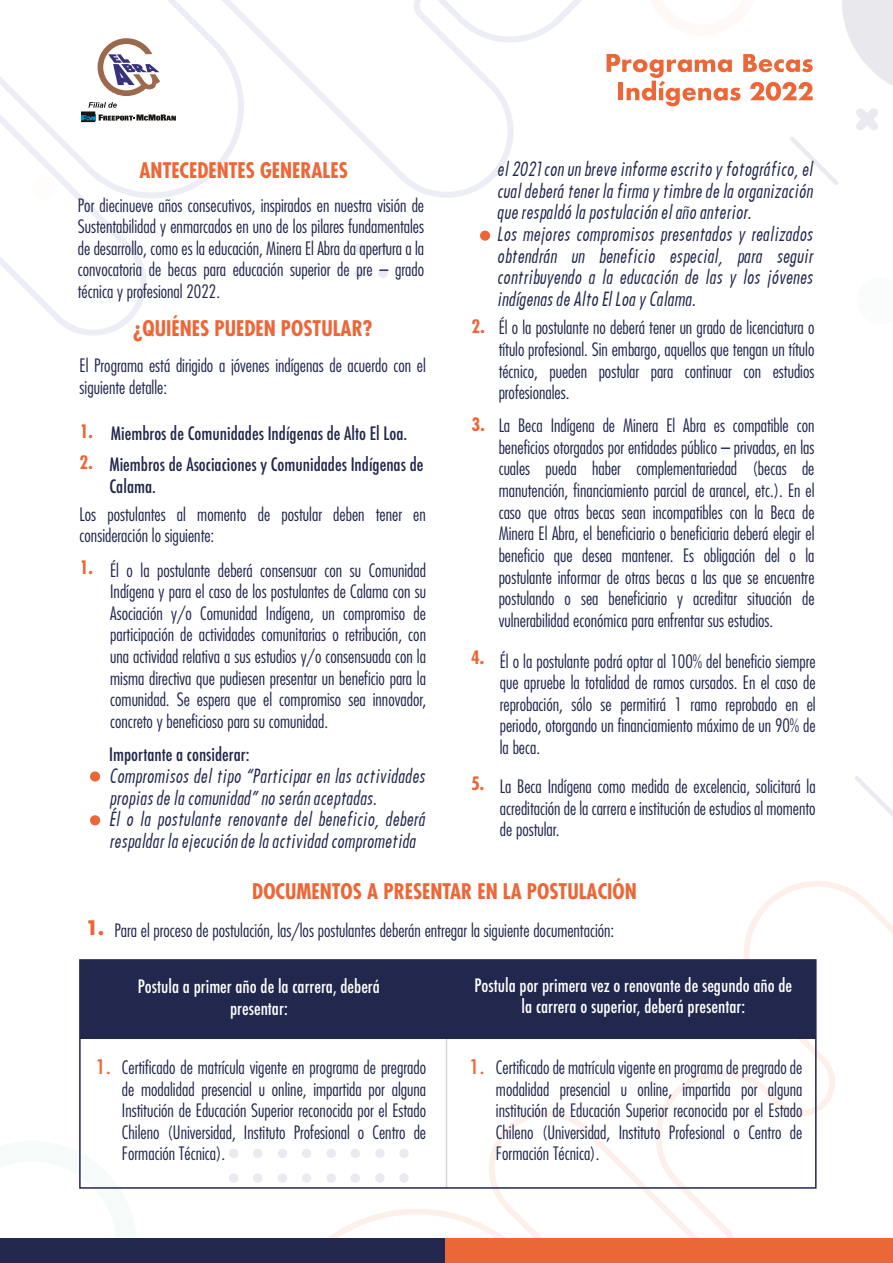
<style>
.page{position:relative;width:893px;height:1263px;background:#fff}
.page>*{position:absolute;margin:0;border:0;box-sizing:border-box;transform-origin:0 0}
.t1{font:700 condensed 21px "Futura";color:#ec6738}
.t2{font:500 19.5px "Futura";color:#ec6738}
.t3{font:300 condensed 18px/21.6px "Futura";color:#21274d;text-align:justify}
.t4{font:italic 500 18px/21.6px "Futura Cond";color:#21274d}
.t5{font:500 condensed 18px/21.6px "Futura";color:#fff;text-align:center}
.t6{font:500 condensed 18px/31.7px "Futura";color:#21274d}
.t7{font:700 condensed 18px "Futura";color:#ec6738}
.s1{font-weight:700;color:#ec6738}
.s2{font-weight:700;font-stretch:normal;font-size:19.5px;color:#ec6738}
</style>
<div class="page">
<svg style="left:1px;top:0;width:606px;height:336px"></svg>
<svg style="left:842px;top:0;width:50px;height:85px"></svg>
<svg style="left:259px;top:881px;width:633px;height:357px"></svg>
<svg style="left:856px;top:108px;width:22px;height:22px"></svg>
<div style="left:378px;top:244px;width:10px;height:9px;background:#eaeaf0;border-radius:50%"></div>
<div style="left:378px;top:268px;width:10px;height:10px;background:#eaeaf0;border-radius:50%"></div>
<div style="left:354px;top:244px;width:10px;height:9px;background:#eaeaf0;border-radius:50%"></div>
<svg style="left:354px;top:268px;width:10px;height:10px"></svg>
<div style="left:350px;top:1148px;width:10px;height:10px;background:#eaeaf0;border-radius:50%"></div>
<div style="left:350px;top:1173px;width:10px;height:10px;background:#eaeaf0;border-radius:50%"></div>
<div style="left:326px;top:1148px;width:10px;height:10px;background:#eaeaf0;border-radius:50%"></div>
<svg style="left:326px;top:1173px;width:10px;height:10px"></svg>
<div style="left:399px;top:1148px;width:10px;height:10px;background:#eaeaf0;border-radius:50%"></div>
<svg style="left:399px;top:1173px;width:10px;height:10px"></svg>
<div style="left:375px;top:1148px;width:10px;height:10px;background:#eaeaf0;border-radius:50%"></div>
<svg style="left:375px;top:1173px;width:10px;height:10px"></svg>
<div style="left:253px;top:1148px;width:9px;height:10px;background:#eaeaf0;border-radius:50%"></div>
<div style="left:253px;top:1173px;width:9px;height:10px;background:#eaeaf0;border-radius:50%"></div>
<div style="left:229px;top:1148px;width:9px;height:10px;background:#eaeaf0;border-radius:50%"></div>
<div style="left:229px;top:1173px;width:9px;height:10px;background:#eaeaf0;border-radius:50%"></div>
<div style="left:302px;top:1148px;width:9px;height:10px;background:#eaeaf0;border-radius:50%"></div>
<div style="left:302px;top:1173px;width:9px;height:10px;background:#eaeaf0;border-radius:50%"></div>
<div style="left:278px;top:1148px;width:9px;height:10px;background:#eaeaf0;border-radius:50%"></div>
<div style="left:278px;top:1173px;width:9px;height:10px;background:#eaeaf0;border-radius:50%"></div>
<div style="left:32px;top:175px;width:25px;height:25px;background:#fefdfc;border-radius:50%"></div>
<svg style="left:790px;top:137px;width:48px;height:48px"></svg>
<svg style="left:855px;top:776px;width:37px;height:40px"></svg>
<svg style="left:98px;top:38px;width:62px;height:58px"></svg>
<svg style="left:81px;top:102px;width:95px;height:20px"></svg>
<svg style="left:607px;top:54px;width:206px;height:52px"></svg>
<div style="left:0;top:1238px;width:448px;height:25px;background:#21274d"></div>
<div style="left:445px;top:1238px;width:448px;height:25px;background:#ec6738"></div>
<div style="left:79px;top:959px;width:738px;height:230px;border:2px solid #21274d"></div>
<div style="left:80px;top:960px;width:736px;height:79px;background:#21274d"></div>
<div style="left:90px;top:771px;width:10px;height:10px;background:#ec6738;border-radius:50%"></div>
<div style="left:90px;top:815px;width:10px;height:10px;background:#ec6738;border-radius:50%"></div>
<div style="left:480px;top:231px;width:10px;height:10px;background:#ec6738;border-radius:50%"></div>
<hr style="left:446px;top:960px;width:1px;height:228px;background:#21274d">
<p class="t1" style="left:140px;top:157px;width:210px">ANTECEDENTES GENERALES</p>
<p class="t3" style="left:78px;top:194px;width:348px">Por diecinueve años consecutivos, inspirados en nuestra visión de Sustentabilidad y enmarcados en uno de los pilares fundamentales de desarrollo, como es la educación, Minera El Abra da apertura a la convocatoria de becas para educación superior de pre – grado técnica y profesional 2022.</p>
<p class="t1" style="left:133px;top:314px;width:241px">¿QUIÉNES PUEDEN POSTULAR?</p>
<p class="t3" style="left:80px;top:355px;width:348px">El Programa está dirigido a jóvenes indígenas de acuerdo con el siguiente detalle:</p>
<p class="t6" style="left:109px;top:417px;width:316px;text-indent:-30px"><span class="s1">1.</span> Miembros de Comunidades Indígenas de Alto El Loa.<br>Miembros de Asociaciones y Comunidades Indígenas de</p>
<p class="t6" style="left:109px;top:471px;width:48px">Calama.</p>
<p class="t7" style="left:80px;top:450px;width:15px">2.</p>
<p class="t3" style="left:80px;top:503px;width:348px">Los postulantes al momento de postular deben tener en consideración lo siguiente:</p>
<p class="t7" style="left:80px;top:556px;width:15px">1.</p>
<p class="t3" style="left:110px;top:559px;width:317px">Él o la postulante deberá consensuar con su Comunidad Indígena y para el caso de los postulantes de Calama con su Asociación y/o Comunidad Indígena, un compromiso de participación de actividades comunitarias o retribución, con una actividad relativa a sus estudios y/o consensuada con la misma directiva que pudiesen presentar un beneficio para la comunidad. Se espera que el compromiso sea innovador, concreto y beneficioso para su comunidad.</p>
<p class="t6" style="left:109px;top:739px;width:142px">Importante a considerar:</p>
<p class="t4" style="left:109px;top:765px;width:317px">Compromisos del tipo “Participar en las actividades propias de la comunidad” no serán aceptadas.<br>Él o la postulante renovante del beneficio, deberá respaldar la ejecución de la actividad comprometida</p>
<p class="t4" style="left:497px;top:158px;width:317px">el 2021 con un breve informe escrito y fotográfico, el cual deberá tener la firma y timbre de la organización que respaldó la postulación el año anterior.<br>Los mejores compromisos presentados y realizados obtendrán un beneficio especial, para seguir contribuyendo a la educación de las y los jóvenes indígenas de Alto El Loa y Calama.</p>
<p class="t3" style="left:499px;top:317px;width:317px;text-indent:-27px"><span class="s1">2.</span> Él o la postulante no deberá tener un grado de licenciatura o título profesional. Sin embargo, aquellos que tengan un título técnico, pueden postular para continuar con estudios profesionales.</p>
<p class="t3" style="left:499px;top:415px;width:317px;text-indent:-27px"><span class="s1">3.</span> La Beca Indígena de Minera El Abra es compatible con beneficios otorgados por entidades público – privadas, en las cuales pueda haber complementariedad (becas de manutención, financiamiento parcial de arancel, etc.). En el caso que otras becas sean incompatibles con la Beca de Minera El Abra, el beneficiario o beneficiaria deberá elegir el beneficio que desea mantener. Es obligación del o la postulante informar de otras becas a las que se encuentre postulando o sea beneficiario y acreditar situación de vulnerabilidad económica para enfrentar sus estudios.</p>
<p class="t3" style="left:500px;top:650px;width:317px;text-indent:-29px"><sup>4.</sup> Él o la postulante podrá optar al 100% del beneficio siempre que apruebe la totalidad de ramos cursados. En el caso de reprobación, sólo se permitirá 1 ramo reprobado en el periodo, otorgando un financiamiento máximo de un 90% de la beca.</p>
<p class="t3" style="left:500px;top:776px;width:317px;text-indent:-29px"><sup>5.</sup> La Beca Indígena como medida de excelencia, solicitará la acreditación de la carrera e institución de estudios al momento de postular.</p>
<p class="t1" style="left:252px;top:878px;width:386px">DOCUMENTOS A PRESENTAR EN LA POSTULACIÓN</p>
<p class="t3" style="left:85px;top:919px;width:530px"><span class="s2">1.</span> Para el proceso de postulación, las/los postulantes deberán entregar la siguiente documentación:</p>
<p class="t5" style="left:138px;top:976px;width:243px">Postula a primer año de la carrera, deberá presentar:</p>
<p class="t5" style="left:475px;top:974px;width:319px">Postula por primera vez o renovante de segundo año de la carrera o superior, deberá presentar:</p>
<p class="t3" style="left:122px;top:1056px;width:306px">Certificado de matrícula vigente en programa de pregrado de modalidad presencial u online, impartida por alguna Institución de Educación Superior reconocida por el Estado Chileno (Universidad, Instituto Profesional o Centro de Formación Técnica).</p>
<p class="t2" style="left:95px;top:1053px;width:18px">1.</p>
<p class="t3" style="left:496px;top:1056px;width:308px">Certificado de matrícula vigente en programa de pregrado de modalidad presencial u online, impartida por alguna institución de Educación Superior reconocida por el Estado Chileno (Universidad, Instituto Profesional o Centro de Formación Técnica).</p>
<p class="t2" style="left:468px;top:1053px;width:18px">1.</p>
</div>
